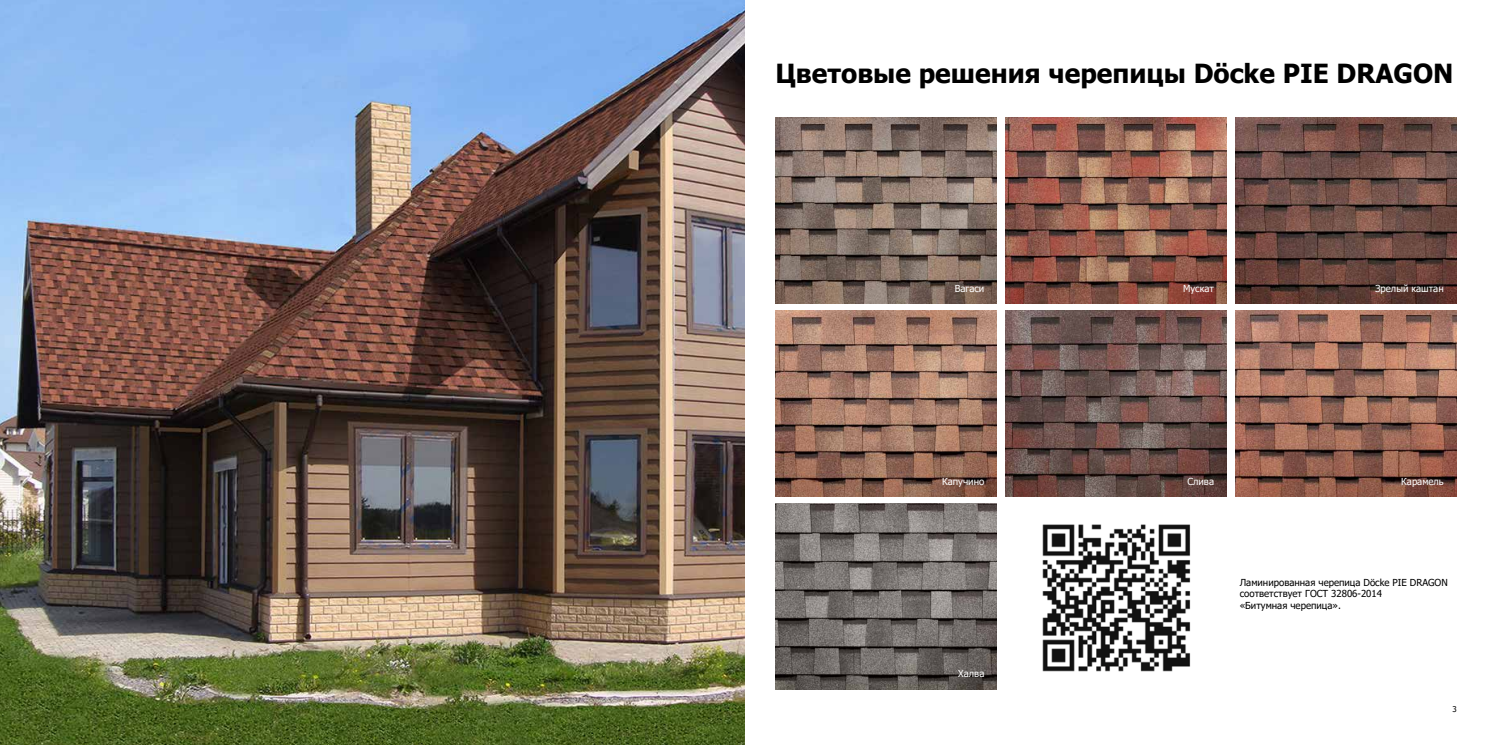
<style>
.page{position:relative;width:1489px;height:745px;background:#fff}
.page>*{position:absolute;margin:0;border:0;box-sizing:border-box;transform-origin:0 0}
.t1{font:700 26.25px "Tahoma";color:#000}
.t2{font:9.62px/11.5px "Tahoma";color:#000}
.t3{font:9.62px "Tahoma";color:#fff}
.t4{font:7.88px "Tahoma";color:#000}
</style>
<div class="page">
<img style="left:0;top:0;width:744px;height:744px">
<img style="left:776px;top:118px;width:220px;height:186px">
<img style="left:1005px;top:118px;width:221px;height:186px">
<img style="left:1235px;top:310px;width:220px;height:186px">
<img style="left:1005px;top:310px;width:221px;height:186px">
<img style="left:776px;top:503px;width:220px;height:186px">
<img style="left:1235px;top:118px;width:220px;height:186px">
<img style="left:776px;top:310px;width:220px;height:186px">
<img style="left:1042px;top:524px;width:149px;height:148px">
<h1 class="t1" style="left:775px;top:55px;width:679px">Цветовые решения черепицы Dӧcke PIE DRAGON</h1>
<p class="t3" style="left:954px;top:281px;width:31px">Вагаси</p>
<p class="t3" style="left:1182px;top:281px;width:32px">Мускат</p>
<p class="t3" style="left:1375px;top:281px;width:70px">Зрелый каштан</p>
<p class="t3" style="left:942px;top:474px;width:44px">Капучино</p>
<p class="t3" style="left:958px;top:667px;width:28px">Халва</p>
<p class="t3" style="left:1187px;top:474px;width:28px">Слива</p>
<p class="t3" style="left:1400px;top:474px;width:44px">Карамель</p>
<p class="t2" style="left:1239px;top:576px;width:209px">Ламинированная черепица Dӧcke PIE DRAGON соответствует ГОСТ 32806-2014<br>«Битумная черепица».</p>
<p class="t4" style="left:1452px;top:703px;width:6px">3</p>
</div>
